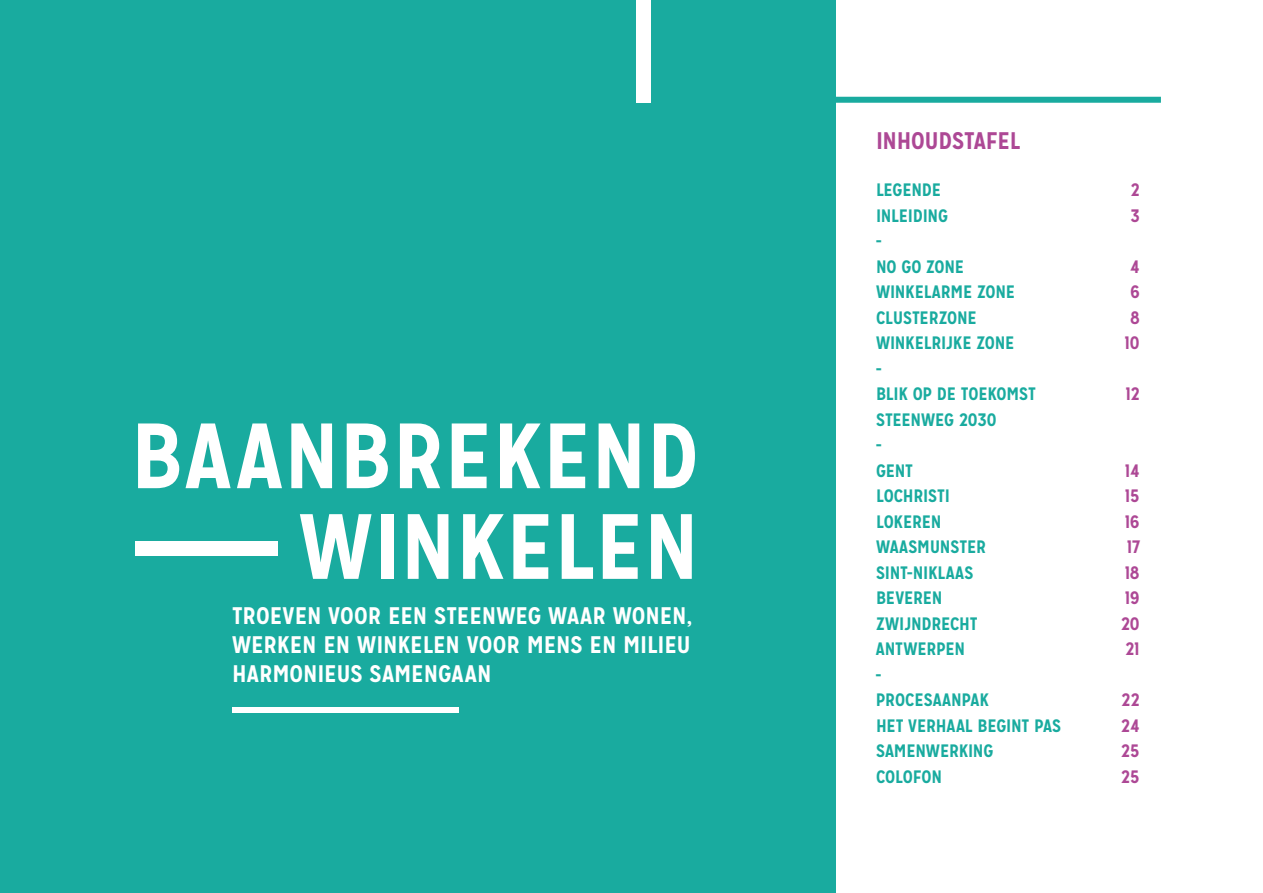
<style>
.page{position:relative;width:1263px;height:893px;background:#fff}
.page>*{position:absolute;margin:0;border:0;box-sizing:border-box;transform-origin:0 0}
.t1{font:700 92.4px/90.6px "Mission Gothic";letter-spacing:-.005em;color:#fff;text-align:right}
.t2{font:700 24px/28.8px "Mission Gothic";letter-spacing:-.01em;color:#fff;text-align:justify}
.t3{font:700 24px "Mission Gothic";letter-spacing:-.015em;color:#ad4895}
.t4{font:700 18px/25.5px "Mission Gothic";letter-spacing:-.015em;color:#19ab9f}
.t5{font:700 18px "Mission Gothic";letter-spacing:-.005em;color:#ad4895}
</style>
<div class="page">
<div style="left:0;top:0;width:836px;height:893px;background:#19ab9f"></div>
<div style="left:136px;top:542px;width:142px;height:14px;background:#fff"></div>
<div style="left:233px;top:707px;width:226px;height:6px;background:#fff"></div>
<div style="left:636px;top:0;width:14px;height:102px;background:#fff"></div>
<div style="left:824px;top:97px;width:337px;height:6px;background:#19ab9f"></div>
<h1 class="t1" style="left:131px;top:411px;width:570px">BAANBREKEND<br>WINKELEN</h1>
<h2 class="t2" style="left:232px;top:602px;width:462px">TROEVEN VOOR EEN STEENWEG WAAR WONEN, WERKEN EN WINKELEN VOOR MENS EN MILIEU HARMONIEUS SAMENGAAN</h2>
<h2 class="t3" style="left:876px;top:126px;width:146px">INHOUDSTAFEL</h2>
<p class="t4" style="left:876px;top:177px;width:67px">LEGENDE</p>
<p class="t5" style="left:1131px;top:178px;width:10px">2</p>
<p class="t4" style="left:876px;top:203px;width:74px">INLEIDING</p>
<p class="t5" style="left:1130px;top:204px;width:11px">3</p>
<p class="t4" style="left:876px;top:228px;width:90px">-<br>NO GO ZONE</p>
<p class="t5" style="left:1130px;top:255px;width:11px">4</p>
<p class="t4" style="left:876px;top:279px;width:141px">WINKELARME ZONE</p>
<p class="t5" style="left:1130px;top:280px;width:11px">6</p>
<p class="t4" style="left:876px;top:305px;width:102px">CLUSTERZONE</p>
<p class="t5" style="left:1130px;top:306px;width:11px">8</p>
<p class="t4" style="left:876px;top:330px;width:140px">WINKELRIJKE ZONE</p>
<p class="t5" style="left:1125px;top:331px;width:16px">10</p>
<p class="t4" style="left:876px;top:356px;width:161px">-<br>BLIK OP DE TOEKOMST</p>
<p class="t5" style="left:1126px;top:383px;width:15px">12</p>
<p class="t4" style="left:876px;top:407px;width:122px">STEENWEG 2030 -<br>GENT</p>
<p class="t5" style="left:1125px;top:459px;width:16px">14</p>
<p class="t4" style="left:876px;top:483px;width:76px">LOCHRISTI</p>
<p class="t5" style="left:1125px;top:485px;width:16px">15</p>
<p class="t4" style="left:876px;top:509px;width:67px">LOKEREN</p>
<p class="t5" style="left:1125px;top:510px;width:16px">16</p>
<p class="t4" style="left:876px;top:534px;width:112px">WAASMUNSTER</p>
<p class="t5" style="left:1127px;top:536px;width:14px">17</p>
<p class="t4" style="left:876px;top:560px;width:99px">SINT-NIKLAAS</p>
<p class="t5" style="left:1125px;top:561px;width:16px">18</p>
<p class="t4" style="left:876px;top:585px;width:68px">BEVEREN</p>
<p class="t5" style="left:1125px;top:587px;width:16px">19</p>
<p class="t4" style="left:876px;top:611px;width:103px">ZWIJNDRECHT</p>
<p class="t5" style="left:1121px;top:612px;width:20px">20</p>
<p class="t4" style="left:876px;top:636px;width:91px">ANTWERPEN</p>
<p class="t5" style="left:1126px;top:638px;width:15px">21</p>
<p class="t4" style="left:876px;top:662px;width:114px">-<br>PROCESAANPAK</p>
<p class="t5" style="left:1122px;top:689px;width:19px">22</p>
<p class="t4" style="left:876px;top:713px;width:187px">HET VERHAAL BEGINT PAS</p>
<p class="t5" style="left:1121px;top:714px;width:20px">24</p>
<p class="t4" style="left:876px;top:738px;width:119px">SAMENWERKING</p>
<p class="t5" style="left:1121px;top:740px;width:20px">25</p>
<p class="t4" style="left:876px;top:764px;width:68px">COLOFON</p>
<p class="t5" style="left:1121px;top:765px;width:20px">25</p>
</div>
